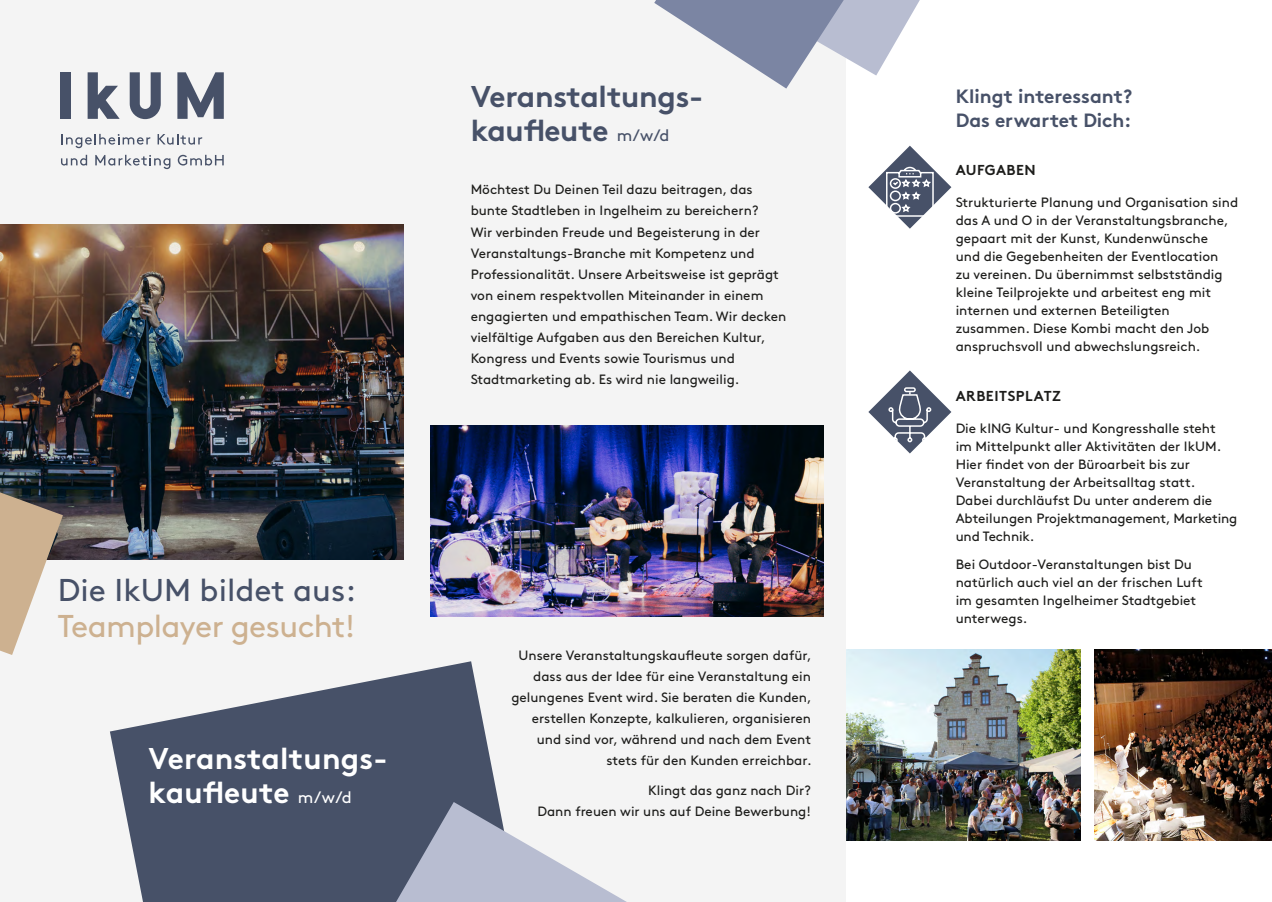
<style>
.page{position:relative;width:1272px;height:902px;background:#fff}
.page>*{position:absolute;margin:0;border:0;box-sizing:border-box;transform-origin:0 0}
.t1{font:31.5px "Brown Std";letter-spacing:-.02em;color:#cdb190}
.t2{font:31.5px "Brown Std";color:#475168}
.t3{font:700 30px/34.5px "Brown Std";letter-spacing:-.01em;color:#475168}
.t4{font:700 30px/34.5px "Brown Std";letter-spacing:.005em;color:#fff}
.t5{font:700 19.2px/24px "Brown Std";letter-spacing:-.005em;color:#475168}
.t6{font:700 14.4px "Brown Std";letter-spacing:.035em;color:#1d1d1b}
.t7{font:13.5px/18px "Brown Std";color:#1d1d1b}
.s1{font-weight:400;font-size:16.5px}
</style>
<div class="page">
<div style="left:0;top:0;width:845px;height:901px;background:#f4f4f4"></div>
<img style="left:0;top:225px;width:403px;height:334px">
<svg style="left:868px;top:146px;width:83px;height:83px"></svg>
<svg style="left:868px;top:370px;width:83px;height:83px"></svg>
<img style="left:846px;top:649px;width:234px;height:191px">
<img style="left:1094px;top:649px;width:177px;height:191px">
<img style="left:431px;top:425px;width:392px;height:191px">
<svg style="left:0;top:492px;width:63px;height:163px"></svg>
<svg style="left:110px;top:661px;width:389px;height:240px;fill:#475168"></svg>
<svg style="left:654px;top:0;width:265px;height:89px"></svg>
<svg style="left:177px;top:72px;width:47px;height:47px"></svg>
<svg style="left:130px;top:72px;width:31px;height:47px"></svg>
<div style="left:61px;top:72px;width:10px;height:47px;background:#475168"></div>
<svg style="left:88px;top:72px;width:32px;height:47px"></svg>
<svg style="left:61px;top:134px;width:89px;height:14px"></svg>
<svg style="left:157px;top:134px;width:45px;height:11px"></svg>
<svg style="left:61px;top:155px;width:26px;height:10px"></svg>
<svg style="left:95px;top:155px;width:75px;height:14px"></svg>
<svg style="left:178px;top:155px;width:46px;height:10px"></svg>
<svg style="left:396px;top:801px;width:229px;height:100px"></svg>
<h1 class="t2" style="left:58px;top:571px;width:299px">Die IkUM bildet aus:</h1>
<h1 class="t1" style="left:58px;top:607px;width:299px">Teamplayer gesucht!</h1>
<h2 class="t4" style="left:149px;top:740px;width:240px">Veranstaltungs&shy;kaufleute <span class="s1">m/w/d</span></h2>
<h2 class="t3" style="left:470px;top:79px;width:234px">Veranstaltungs&shy;kaufleute <span class="s1">m/w/d</span></h2>
<p class="t7" style="left:470px;top:179px;width:317px;line-height:21px">Möchtest Du Deinen Teil dazu beitragen, das bunte Stadtleben in Ingelheim zu bereichern?<br>Wir verbinden Freude und Begeisterung in der Veranstaltungs-Branche mit Kompetenz und Professionalität. Unsere Arbeitsweise ist geprägt von einem respektvollen Miteinander in einem engagierten und empathischen Team. Wir decken vielfältige Aufgaben aus den Bereichen Kultur, Kongress und Events sowie Tourismus und Stadtmarketing ab. Es wird nie langweilig.</p>
<p class="t7" style="left:511px;top:644px;width:302px;line-height:21px;text-align:right">Unsere Veranstaltungskaufleute sorgen dafür, dass aus der Idee für eine Veranstaltung ein gelungenes Event wird. Sie beraten die Kunden, erstellen Konzepte, kalkulieren, organisieren und sind vor, während und nach dem Event stets für den Kunden erreichbar.</p>
<p class="t7" style="left:537px;top:780px;width:275px;line-height:21px;text-align:right">Klingt das ganz nach Dir?<br>Dann freuen wir uns auf Deine Bewerbung!</p>
<h3 class="t5" style="left:955px;top:84px;width:178px">Klingt interessant?<br>Das erwartet Dich:</h3>
<p class="t6" style="left:955px;top:161px;width:81px">AUFGABEN</p>
<p class="t7" style="left:955px;top:193px;width:284px">Strukturierte Planung und Organisation sind das A und O in der Veranstaltungsbranche, gepaart mit der Kunst, Kundenwünsche<br>und die Gegebenheiten der Eventlocation<br>zu vereinen. Du übernimmst selbstständig kleine Teilprojekte und arbeitest eng mit internen und externen Beteiligten zusammen. Diese Kombi macht den Job anspruchsvoll und abwechslungsreich.</p>
<p class="t6" style="left:955px;top:387px;width:107px">ARBEITSPLATZ</p>
<p class="t7" style="left:955px;top:419px;width:283px">Die kING Kultur- und Kongresshalle steht<br>im Mittelpunkt aller Aktivitäten der IkUM.<br>Hier findet von der Büroarbeit bis zur Veranstaltung der Arbeitsalltag statt.<br>Dabei durchläufst Du unter anderem die Abteilungen Projektmanagement, Marketing und Technik.</p>
<p class="t7" style="left:955px;top:555px;width:248px">Bei Outdoor-Veranstaltungen bist Du natürlich auch viel an der frischen Luft im gesamten Ingelheimer Stadtgebiet unterwegs.</p>
</div>
